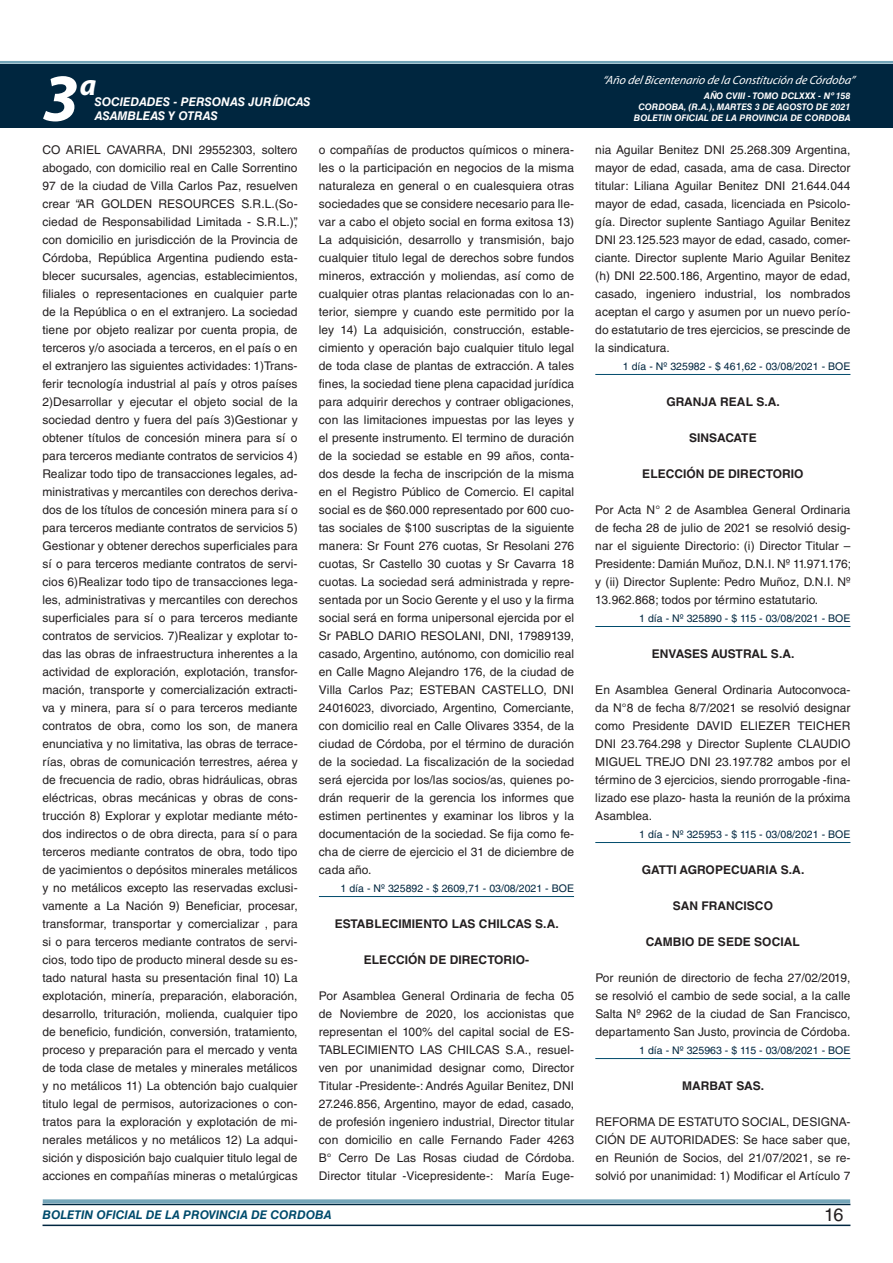
<style>
.page{position:relative;width:893px;height:1263px;background:#fff}
.page>*{position:absolute;margin:0;border:0;box-sizing:border-box;transform-origin:0 0}
.t1{font:italic 700 67.5px "Myriad Pro";color:#fff}
.t2{font:italic 700 30px "Myriad Pro";color:#fff}
.t3{font:18px "Helvetica LT Std";color:#231f20}
.t4{font:12px/18px "Helvetica LT Std";letter-spacing:.005em;color:#231f20;text-align:justify}
.t5{font:700 12px "Helvetica LT Std";letter-spacing:.005em;color:#231f20}
.t6{font:italic 12px "Myriad Pro";color:#fff}
.t7{font:italic 700 12px "Helvetica LT Std";color:#fff}
.t8{font:italic 700 12px "Helvetica LT Std";color:#004b6c}
.t9{font:10.5px "Helvetica LT Std";letter-spacing:.005em;color:#00263f}
.t10{font:italic 700 9px/10.8px "Helvetica LT Std";color:#fff;text-align:right}
</style>
<div class="page">
<div style="left:0;top:61px;width:893px;height:6px;background:#fff;opacity:.75"></div>
<div style="left:0;top:64px;width:893px;height:64px;background:#00263f"></div>
<hr style="left:43px;top:1224px;width:807px;height:2px;background:#00263f">
<div style="left:42px;top:1198px;width:809px;height:8px;background:#fff;opacity:.75"></div>
<hr style="left:319px;top:896px;width:255px;height:1px;background:#004b6c">
<hr style="left:595px;top:374px;width:255px;height:1px;background:#004b6c">
<hr style="left:595px;top:626px;width:255px;height:1px;background:#004b6c">
<hr style="left:595px;top:842px;width:255px;height:1px;background:#004b6c">
<hr style="left:595px;top:1058px;width:255px;height:1px;background:#004b6c">
<h1 class="t1" style="left:43px;top:54px;width:38px">3</h1>
<h2 class="t2" style="left:80px;top:66px;width:18px">a</h2>
<p class="t7" style="left:95px;top:94px;width:217px">SOCIEDADES - PERSONAS JURÍDICAS</p>
<p class="t7" style="left:95px;top:109px;width:125px">ASAMBLEAS Y OTRAS</p>
<p class="t4" style="left:43px;top:141px;width:257px">CO ARIEL CAVARRA, DNI 29552303, soltero abogado, con domicilio real en Calle Sorrentino 97 de la ciudad de Villa Carlos Paz, resuelven crear “AR GOLDEN RESOURCES S.R.L.(So&shy;ciedad de Responsabilidad Limitada - S.R.L.)”, con domicilio en jurisdicción de la Provincia de Córdoba, República Argentina pudiendo esta&shy;blecer sucursales, agencias, establecimientos, filiales o representaciones en cualquier parte de la República o en el extranjero. La sociedad tiene por objeto realizar por cuenta propia, de terceros y/o asociada a terceros, en el país o en el extranjero las siguientes actividades: 1)Trans&shy;ferir tecnología industrial al país y otros países 2)Desarrollar y ejecutar el objeto social de la sociedad dentro y fuera del país 3)Gestionar y obtener títulos de concesión minera para sí o para terceros mediante contratos de servicios 4)<br>Realizar todo tipo de transacciones legales, ad&shy;ministrativas y mercantiles con derechos deriva&shy;dos de los títulos de concesión minera para sí o para terceros mediante contratos de servicios 5)<br>Gestionar y obtener derechos superficiales para sí o para terceros mediante contratos de servi&shy;cios 6)Realizar todo tipo de transacciones lega&shy;les, administrativas y mercantiles con derechos superficiales para sí o para terceros mediante contratos de servicios. 7)Realizar y explotar to&shy;das las obras de infraestructura inherentes a la actividad de exploración, explotación, transfor&shy;mación, transporte y comercialización extracti&shy;va y minera, para sí o para terceros mediante contratos de obra, como los son, de manera enunciativa y no limitativa, las obras de terrace&shy;rías, obras de comunicación terrestres, aérea y de frecuencia de radio, obras hidráulicas, obras eléctricas, obras mecánicas y obras de cons&shy;trucción 8) Explorar y explotar mediante méto&shy;dos indirectos o de obra directa, para sí o para terceros mediante contratos de obra, todo tipo de yacimientos o depósitos minerales metálicos y no metálicos excepto las reservadas exclusi&shy;vamente a La Nación 9) Beneficiar, procesar, transformar, transportar y comercializar , para si o para terceros mediante contratos de servi&shy;cios, todo tipo de producto mineral desde su es&shy;tado natural hasta su presentación final 10) La explotación, minería, preparación, elaboración, desarrollo, trituración, molienda, cualquier tipo de beneficio, fundición, conversión, tratamiento, proceso y preparación para el mercado y venta de toda clase de metales y minerales metálicos y no metálicos 11) La obtención bajo cualquier titulo legal de permisos, autorizaciones o con&shy;tratos para la exploración y explotación de mi&shy;nerales metálicos y no metálicos 12) La adqui&shy;sición y disposición bajo cualquier titulo legal de acciones en compañías mineras o metalúrgicas</p>
<p class="t4" style="left:319px;top:141px;width:257px">o compañías de productos químicos o minera&shy;les o la participación en negocios de la misma naturaleza en general o en cualesquiera otras sociedades que se considere necesario para lle&shy;var a cabo el objeto social en forma exitosa 13)<br>La adquisición, desarrollo y transmisión, bajo cualquier titulo legal de derechos sobre fundos mineros, extracción y moliendas, así como de cualquier otras plantas relacionadas con lo an&shy;terior, siempre y cuando este permitido por la ley 14) La adquisición, construcción, estable&shy;cimiento y operación bajo cualquier titulo legal de toda clase de plantas de extracción. A tales fines, la sociedad tiene plena capacidad jurídica para adquirir derechos y contraer obligaciones, con las limitaciones impuestas por las leyes y el presente instrumento. El termino de duración de la sociedad se estable en 99 años, conta&shy;dos desde la fecha de inscripción de la misma en el Registro Público de Comercio. El capital social es de $60.000 representado por 600 cuo&shy;tas sociales de $100 suscriptas de la siguiente manera: Sr Fount 276 cuotas, Sr Resolani 276 cuotas, Sr Castello 30 cuotas y Sr Cavarra 18 cuotas. La sociedad será administrada y repre&shy;sentada por un Socio Gerente y el uso y la firma social será en forma unipersonal ejercida por el Sr PABLO DARIO RESOLANI, DNI, 17989139, casado, Argentino, autónomo, con domicilio real en Calle Magno Alejandro 176, de la ciudad de Villa Carlos Paz; ESTEBAN CASTELLO, DNI 24016023, divorciado, Argentino, Comerciante, con domicilio real en Calle Olivares 3354, de la ciudad de Córdoba, por el término de duración de la sociedad. La fiscalización de la sociedad será ejercida por los/las socios/as, quienes po&shy;drán requerir de la gerencia los informes que estimen pertinentes y examinar los libros y la documentación de la sociedad. Se fija como fe&shy;cha de cierre de ejercicio el 31 de diciembre de cada año.</p>
<p class="t9" style="left:341px;top:882px;width:235px">1 día - Nº 325892 - $ 2609,71 - 03/08/2021 - BOE</p>
<p class="t5" style="left:335px;top:916px;width:225px">ESTABLECIMIENTO LAS CHILCAS S.A.</p>
<p class="t5" style="left:364px;top:952px;width:16px">ELECCI</p>
<p class="t5" style="left:408px;top:952px;width:59px">ÓN DE DIRECTORIO</p>
<p class="t5" style="left:525px;top:952px;width:5px">-</p>
<p class="t4" style="left:319px;top:987px;width:257px">Por Asamblea General Ordinaria de fecha 05 de Noviembre de 2020, los accionistas que representan el 100% del capital social de ES-TABLECIMIENTO LAS CHILCAS S.A., resuel&shy;ven por unanimidad designar como, Director Titular -Presidente-: Andrés Aguilar Benitez, DNI 27.246.856, Argentino, mayor de edad, casado, de profesión ingeniero industrial, Director titular con domicilio en calle Fernando Fader 4263<br>B° Cerro De Las Rosas ciudad de Córdoba.<br>Director titular -Vicepresidente-: María Euge-</p>
<p class="t6" style="left:603px;top:72px;width:254px">“Año delBicentenario de la Constitución de Córdoba”</p>
<p class="t10" style="left:634px;top:91px;width:218px">AÑO CVIII - TOMO DCLXXX - Nº 158<br>CORDOBA, (R.A.), MARTES 3 DE AGOSTO DE 2021<br>BOLETIN OFICIAL DE LA PROVINCIA DE CORDOBA</p>
<p class="t4" style="left:595px;top:141px;width:257px">nia Aguilar Benitez DNI 25.268.309 Argentina, mayor de edad, casada, ama de casa. Director titular: Liliana Aguilar Benitez DNI 21.644.044 mayor de edad, casada, licenciada en Psicolo&shy;gía. Director suplente Santiago Aguilar Benitez DNI 23.125.523 mayor de edad, casado, comer&shy;ciante. Director suplente Mario Aguilar Benitez (h) DNI 22.500.186, Argentino, mayor de edad, casado, ingeniero industrial, los nombrados aceptan el cargo y asumen por un nuevo perío&shy;do estatutario de tres ejercicios, se prescinde de la sindicatura.</p>
<p class="t9" style="left:623px;top:360px;width:229px">1 día - Nº 325982 - $ 461,62 - 03/08/2021 - BOE</p>
<p class="t5" style="left:666px;top:394px;width:115px">GRANJA REAL S.A.</p>
<p class="t5" style="left:689px;top:430px;width:69px">SINSACATE</p>
<p class="t5" style="left:642px;top:466px;width:16px">ELECCI</p>
<p class="t5" style="left:687px;top:466px;width:59px">ÓN DE DIRECTORIO</p>
<p class="t4" style="left:595px;top:501px;width:257px">Por Acta N° 2 de Asamblea General Ordinaria de fecha 28 de julio de 2021 se resolvió desig&shy;nar el siguiente Directorio: (i) Director Titular – Presidente: Damián Muñoz, D.N.I. Nº 11.971.176; y (ii) Director Suplente: Pedro Muñoz, D.N.I. Nº 13.962.868; todos por término estatutario.</p>
<p class="t9" style="left:639px;top:612px;width:213px">1 día - Nº 325890 - $ 115 - 03/08/2021 - BOE</p>
<p class="t5" style="left:652px;top:646px;width:144px">ENVASES AUSTRAL S.A.</p>
<p class="t4" style="left:595px;top:681px;width:257px">En Asamblea General Ordinaria Autoconvoca&shy;da N°8 de fecha 8/7/2021 se resolvió designar como Presidente DAVID ELIEZER TEICHER DNI 23.764.298 y Director Suplente CLAUDIO MIGUEL TREJO DNI 23.197.782 ambos por el término de 3 ejercicios, siendo prorrogable -fina&shy;lizado ese plazo- hasta la reunión de la próxima Asamblea.</p>
<p class="t9" style="left:639px;top:828px;width:213px">1 día - Nº 325953 - $ 115 - 03/08/2021 - BOE</p>
<p class="t5" style="left:642px;top:862px;width:164px">GATTI AGROPECUARIA S.A.</p>
<p class="t5" style="left:673px;top:898px;width:102px">SAN FRANCISCO</p>
<p class="t5" style="left:646px;top:934px;width:89px">CAMBIO DE SEDE</p>
<p class="t5" style="left:754px;top:934px;width:17px">SOCIAL</p>
<p class="t4" style="left:595px;top:969px;width:257px">Por reunión de directorio de fecha 27/02/2019, se resolvió el cambio de sede social, a la calle Salta Nº 2962 de la ciudad de San Francisco, departamento San Justo, provincia de Córdoba.</p>
<p class="t9" style="left:639px;top:1044px;width:213px">1 día - Nº 325963 - $ 115 - 03/08/2021 - BOE</p>
<p class="t5" style="left:682px;top:1078px;width:83px">MAR BAT SAS.</p>
<p class="t4" style="left:595px;top:1113px;width:257px">REFORMA DE ESTATUTO SOCIAL, DESIGNA-CIÓN DE AUTORIDADES: Se hace saber que, en Reunión de Socios, del 21/07/2021, se re&shy;solvió por unanimidad: 1) Modificar el Artículo 7</p>
<p class="t8" style="left:43px;top:1208px;width:290px">BOLETIN OFICIAL DE LA PROVINCIA DE CORDOBA</p>
<h3 class="t3" style="left:824px;top:1204px;width:21px">16</h3>
</div>
